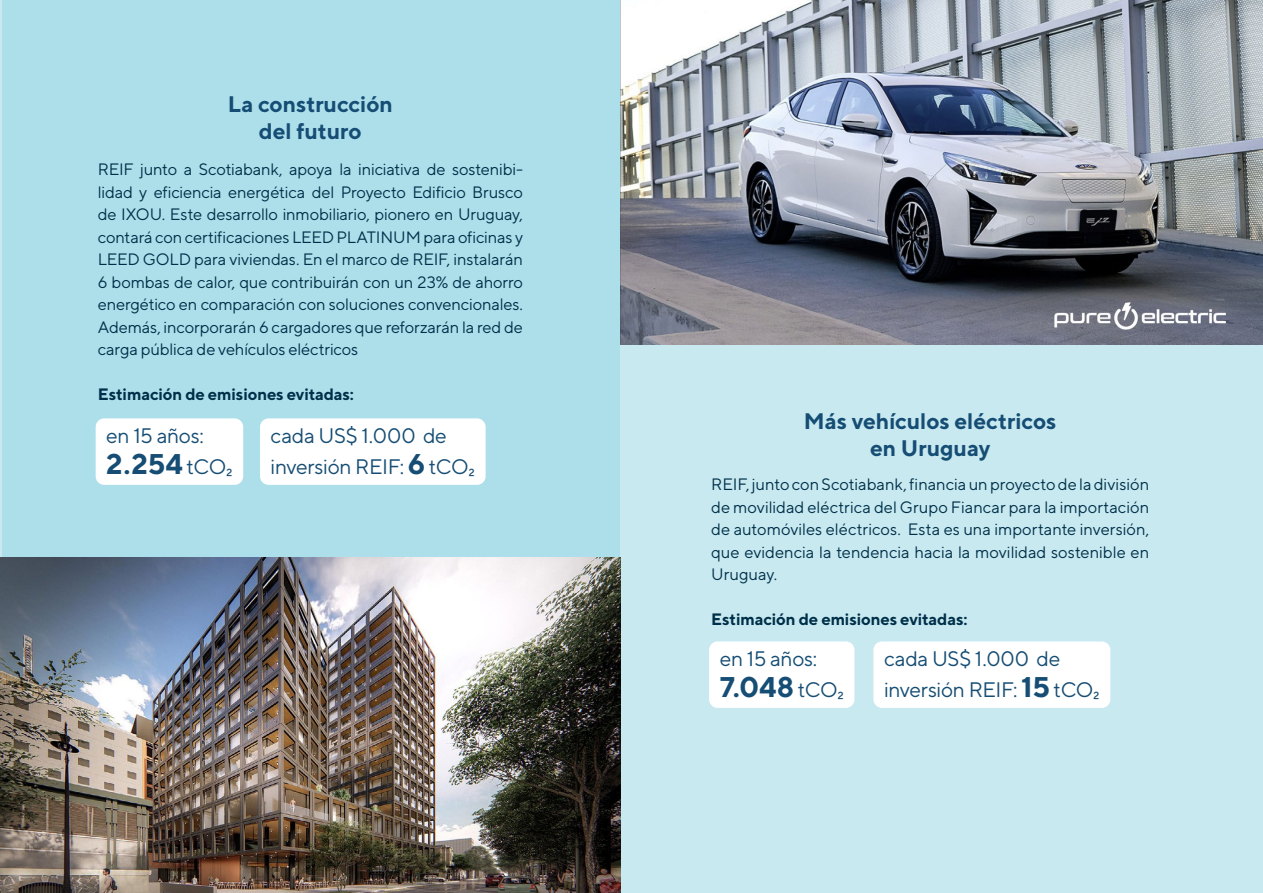
<style>
.page{position:relative;width:1263px;height:893px;background:#fff}
.page>*{position:absolute;margin:0;border:0;box-sizing:border-box;transform-origin:0 0}
.t1{font:700 28.5px "TT Norms";color:#164d74}
.t2{font:700 22.5px/27px "TT Norms";letter-spacing:-.005em;color:#164d74;text-align:center}
.t3{font:21px/31.5px "TT Norms";letter-spacing:-.02em;color:#164d74}
.t4{font:16.5px/22.5px "TT Norms";letter-spacing:-.005em;color:#003049;text-align:justify}
.t5{font:700 16.5px "TT Norms";letter-spacing:-.01em;color:#003049}
.s1{font-weight:400;font-size:21px}
.s2{font-weight:700;font-size:28.5px}
</style>
<div class="page">
<div style="left:0;top:0;width:621px;height:893px;background:#addfeb"></div>
<hr style="left:0;top:0;width:1px;height:893px;background:#c8e9f0">
<div style="left:621px;top:0;width:642px;height:893px;background:#c8e9f0"></div>
<img style="left:621px;top:0;width:642px;height:344px">
<img style="left:0;top:558px;width:621px;height:335px">
<div style="left:96px;top:418px;width:147px;height:67px;background:#fff;border-radius:9px"></div>
<div style="left:709px;top:641px;width:145px;height:67px;background:#fff;border-radius:9px"></div>
<div style="left:260px;top:418px;width:226px;height:67px;background:#fff;border-radius:9px"></div>
<div style="left:873px;top:641px;width:237px;height:67px;background:#fff;border-radius:9px"></div>
<h2 class="t2" style="left:228px;top:90px;width:167px">La construcción del futuro</h2>
<p class="t4" style="left:98px;top:158px;width:427px">REIF junto a Scotiabank, apoya la iniciativa de sostenibi&shy;lidad y eficiencia energética del Proyecto Edificio Brusco de IXOU. Este desarrollo inmobiliario, pionero en Uruguay, contará con certificaciones LEED PLATINUM para oficinas y LEED GOLD para viviendas. En el marco de REIF, instalarán 6 bombas de calor, que contribuirán con un 23% de ahorro energético en comparación con soluciones convencionales.<br>Además, incorporarán 6 cargadores que reforzarán la red de carga pública de vehículos eléctricos</p>
<p class="t5" style="left:98px;top:384px;width:258px">Estimación de emisiones evitadas:</p>
<p class="t3" style="left:106px;top:419px;width:99px">en 15 años:</p>
<h1 class="t1" style="left:106px;top:446px;width:128px">2.254 <span class="s1">tCO₂</span></h1>
<p class="t3" style="left:271px;top:419px;width:206px">cada US$ 1.000 de inversión REIF: <span class="s2">6</span> tCO₂</p>
<h2 class="t2" style="left:804px;top:407px;width:254px">Más vehículos eléctricos en Uruguay</h2>
<p class="t4" style="left:711px;top:473px;width:440px">REIF, junto con Scotiabank, financia un proyecto de la división de movilidad eléctrica del Grupo Fiancar para la importación de automóviles eléctricos. Esta es una importante inversión, que evidencia la tendencia hacia la movilidad sostenible en Uruguay.</p>
<p class="t5" style="left:711px;top:609px;width:258px">Estimación de emisiones evitadas:</p>
<p class="t3" style="left:720px;top:642px;width:99px">en 15 años:</p>
<h1 class="t1" style="left:720px;top:669px;width:125px">7.048 <span class="s1">tCO₂</span></h1>
<p class="t3" style="left:884px;top:642px;width:217px">cada US$ 1.000 de inversión REIF: <span class="s2">15</span> tCO₂</p>
</div>
